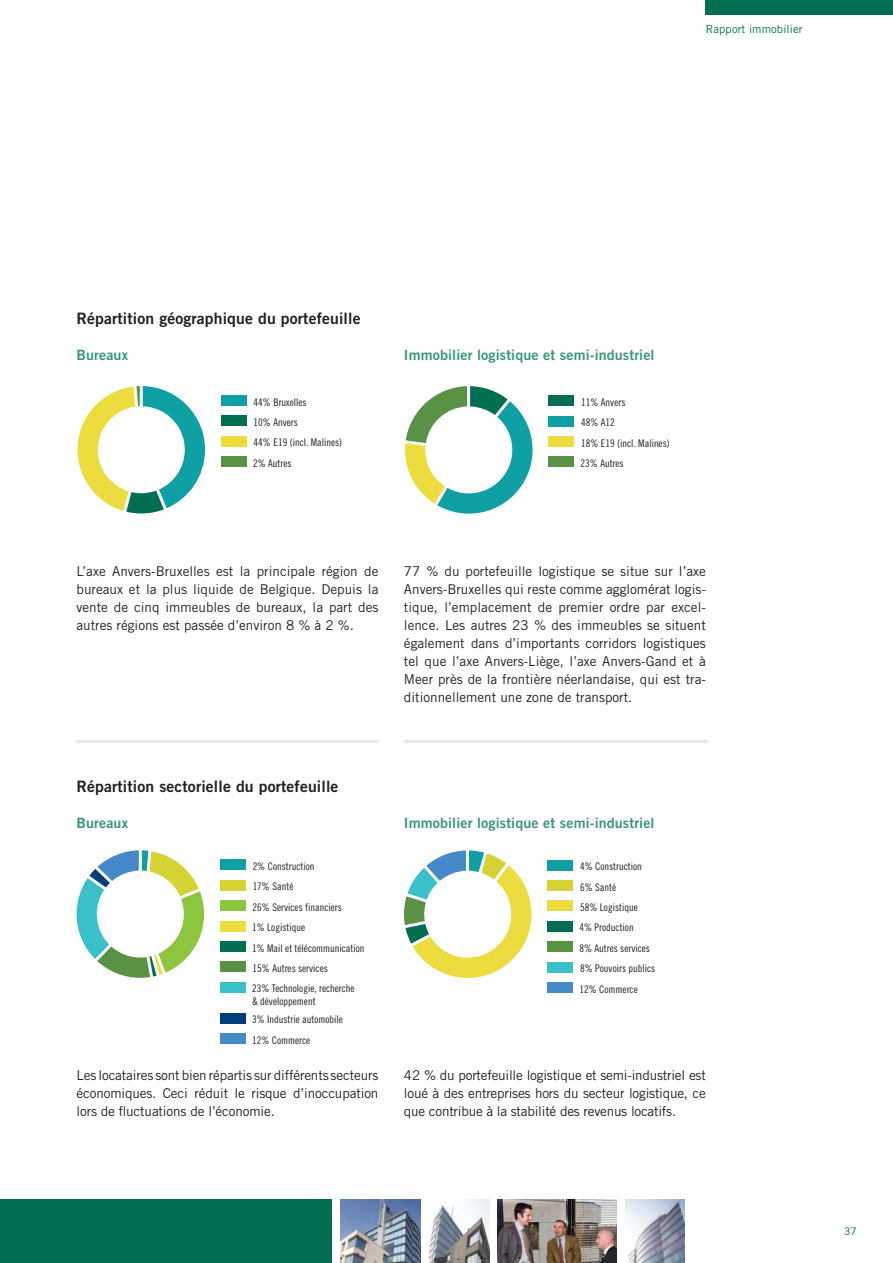
<style>
.page{position:relative;width:893px;height:1263px;background:#fff}
.page>*{position:absolute;margin:0;border:0;box-sizing:border-box;transform-origin:0 0}
.t1{font:15.75px "Trade Gothic Bold Two";letter-spacing:.01em;color:#231f20}
.t2{font:14.25px "Trade Gothic Bold Two";letter-spacing:.01em;color:#39947e}
.t3{font:13.5px/18px "Trade Gothic";letter-spacing:-.005em;color:#231f20;text-align:justify}
.t4{font:11.25px "Trade Gothic";letter-spacing:.01em;color:#006f51}
.t5{font:10.5px/20.4px "Trade Gothic Cond Eighteen";color:#231f20}
.t6{font:10.5px "Trade Gothic";color:#006f51}
</style>
<div class="page">
<div style="left:706px;top:0;width:187px;height:15px;background:#006f51"></div>
<svg style="left:77px;top:386px;width:170px;height:128px"></svg>
<svg style="left:405px;top:386px;width:127px;height:128px"></svg>
<div style="left:549px;top:396px;width:25px;height:10px;background:#006f51"></div>
<div style="left:549px;top:416px;width:25px;height:10px;background:#0ea0a3"></div>
<div style="left:549px;top:436px;width:25px;height:11px;background:#ecdc3d"></div>
<div style="left:549px;top:457px;width:25px;height:10px;background:#599145"></div>
<svg style="left:77px;top:850px;width:127px;height:128px"></svg>
<div style="left:220px;top:860px;width:26px;height:10px;background:#0ea0a3"></div>
<div style="left:220px;top:880px;width:26px;height:10px;background:#d4d333"></div>
<div style="left:220px;top:901px;width:26px;height:10px;background:#8cc63f"></div>
<div style="left:220px;top:921px;width:26px;height:10px;background:#ecdc3d"></div>
<div style="left:220px;top:941px;width:26px;height:11px;background:#006f51"></div>
<div style="left:220px;top:962px;width:26px;height:10px;background:#599145"></div>
<div style="left:220px;top:982px;width:26px;height:10px;background:#3ac0c9"></div>
<div style="left:220px;top:1013px;width:26px;height:10px;background:#003d7d"></div>
<div style="left:220px;top:1034px;width:26px;height:10px;background:#4689c8"></div>
<svg style="left:404px;top:850px;width:127px;height:128px"></svg>
<div style="left:548px;top:860px;width:25px;height:10px;background:#0ea0a3"></div>
<div style="left:548px;top:880px;width:25px;height:11px;background:#d4d333"></div>
<div style="left:548px;top:901px;width:25px;height:10px;background:#ecdc3d"></div>
<div style="left:548px;top:921px;width:25px;height:10px;background:#006f51"></div>
<div style="left:548px;top:942px;width:25px;height:10px;background:#599145"></div>
<div style="left:548px;top:962px;width:25px;height:10px;background:#3ac0c9"></div>
<div style="left:548px;top:982px;width:25px;height:11px;background:#4689c8"></div>
<hr style="left:76px;top:740px;width:302px;height:3px;background:#e6e7e8">
<hr style="left:405px;top:740px;width:302px;height:3px;background:#e6e7e8">
<div style="left:0;top:1199px;width:332px;height:64px;background:#006f51"></div>
<img style="left:340px;top:1199px;width:81px;height:64px">
<img style="left:429px;top:1199px;width:60px;height:64px">
<img style="left:497px;top:1199px;width:119px;height:64px">
<img style="left:625px;top:1199px;width:60px;height:64px">
<p class="t4" style="left:706px;top:25px;width:98px">Rapport immobilier</p>
<p class="t1" style="left:76px;top:313px;width:285px">Répartition géographique du portefeuille</p>
<p class="t2" style="left:76px;top:350px;width:53px">Bureaux</p>
<p class="t2" style="left:404px;top:350px;width:252px">Immobilier logistique et semi-industriel</p>
<p class="t5" style="left:253px;top:393px;width:91px">44% Bruxelles<br>10% Anvers<br>44% E19 (incl. Malines)<br>2% Autres</p>
<p class="t5" style="left:580px;top:393px;width:91px">11% Anvers<br>48% A12<br>18% E19 (incl. Malines)<br>23% Autres</p>
<p class="t3" style="left:76px;top:564px;width:303px">L’axe Anvers-Bruxelles est la principale région de bureaux et la plus liquide de Belgique. Depuis la vente de cinq immeubles de bureaux, la part des autres régions est passée d’environ 8 % à 2 %.</p>
<p class="t3" style="left:404px;top:564px;width:303px">77 % du portefeuille logistique se situe sur l’axe Anvers-Bruxelles qui reste comme agglomérat logis&shy;tique, l’emplacement de premier ordre par excel&shy;lence. Les autres 23 % des immeubles se situent également dans d’importants corridors logistiques tel que l’axe Anvers-Liège, l’axe Anvers-Gand et à Meer près de la frontière néerlandaise, qui est tra&shy;ditionnellement une zone de transport.</p>
<p class="t1" style="left:76px;top:781px;width:263px">Répartition sectorielle du portefeuille</p>
<p class="t2" style="left:76px;top:818px;width:53px">Bureaux</p>
<p class="t5" style="left:252px;top:857px;width:114px">2% Construction<br>17% Santé<br>26% Services financiers<br>1% Logistique<br>1% Mail et télécommunication<br>15% Autres services<br>23% Technologie, recherche</p>
<p class="t5" style="left:252px;top:993px;width:92px;line-height:18.3px">&amp; développement<br>3% Industrie automobile</p>
<p class="t5" style="left:252px;top:1031px;width:60px">12% Commerce</p>
<p class="t3" style="left:76px;top:1068px;width:303px">Les locataires sont bien répartis sur différents secteurs économiques. Ceci réduit le risque d’inoccupation lors de fluctuations de l’économie.</p>
<p class="t2" style="left:404px;top:818px;width:252px">Immobilier logistique et semi-industriel</p>
<p class="t5" style="left:579px;top:857px;width:77px">4% Construction<br>6% Santé<br>58% Logistique<br>4% Production<br>8% Autres services<br>8% Pouvoirs publics<br>12% Commerce</p>
<p class="t3" style="left:404px;top:1068px;width:303px">42 % du portefeuille logistique et semi-industriel est loué à des entreprises hors du secteur logistique, ce que contribue à la stabilité des revenus locatifs.</p>
<p class="t6" style="left:844px;top:1228px;width:14px">37</p>
</div>
